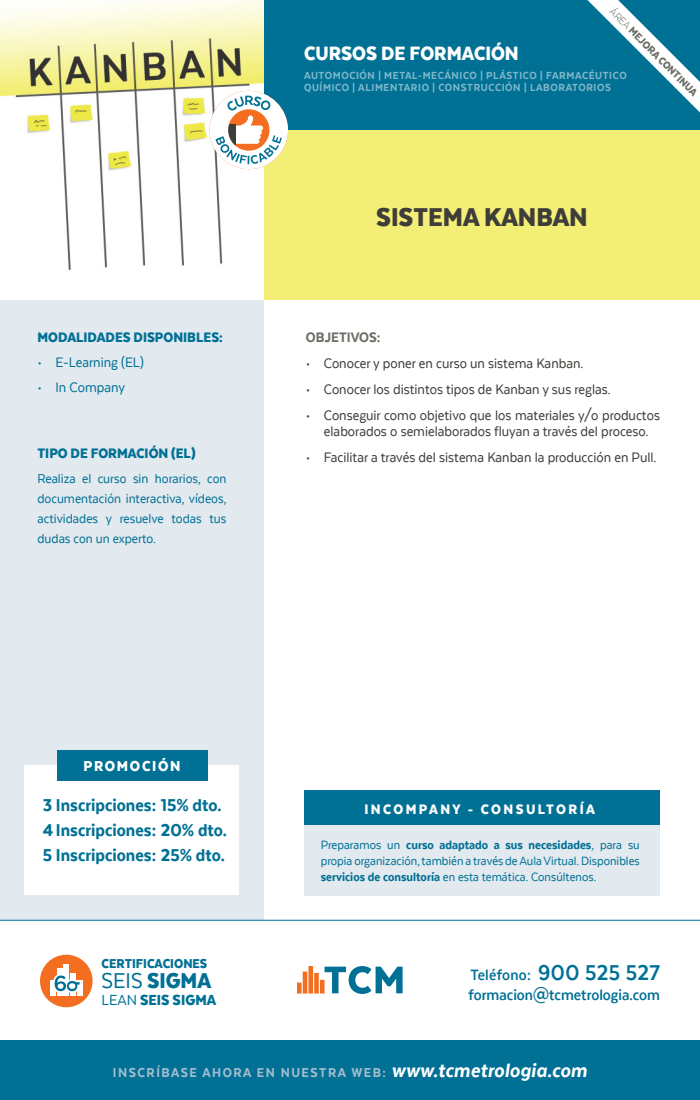
<style>
.page{position:relative;width:700px;height:1100px;background:#fff}
.page>*{position:absolute;margin:0;border:0;box-sizing:border-box;transform-origin:0 0}
.t1{font:900 30px "Texta Narrow";color:#3e3d39}
.t2{font:900 25px "Texta Narrow";color:#007095}
.t3{font:900 22.5px "Texta Narrow";color:#fff}
.t4{font:800 20px "Texta Narrow";color:#007095}
.t5{font:700 17.5px/20px "Texta Narrow";color:#007095}
.t6{font:900 17px "Texta Narrow";color:#007095}
.t7{font:900 16.8px "Texta Narrow";letter-spacing:.1em;color:#fff}
.t8{font:16px/16px "Texta Narrow";color:#3e3d39;text-align:center}
.t9{font:900 16px "Texta Narrow";color:#007095}
.t10{font:16px "Texta Narrow";color:#007095}
.t11{font:900 16px "Texta Narrow";letter-spacing:.15em;color:#fff}
.t12{font:800 16px "Texta Narrow";color:#6d6d65}
.t13{font:15px/20px "Texta Narrow";color:#007095;text-align:justify}
.t14{font:800 15px "Texta Narrow";letter-spacing:.1em;color:#a5bccf}
.t15{font:900 15px "Texta Narrow";color:#007095}
.t16{font:14px/16px "Texta Narrow";color:#007095;text-align:justify}
.t17{font:800 12px/12.5px "Texta Narrow";letter-spacing:.05em;color:#fff}
.t18{font:900 12px "Texta Narrow";color:#6d6d65}
.s1{font-family:"Texta Narrow Alt";font-weight:300}
.s2{font-weight:400}
.s3{font-weight:800}
.s4{font-size:25px}
.s5{font-style:italic;font-size:22.5px;color:#fff}
</style>
<div class="page">
<div style="left:264px;top:126px;width:436px;height:174px;background:#f3ee76"></div>
<div style="left:0;top:1040px;width:700px;height:60px;background:#007095"></div>
<div style="left:264px;top:0;width:436px;height:130px;background:#007095"></div>
<div style="left:0;top:300px;width:264px;height:620px;background:#e2e9ef"></div>
<hr style="left:0;top:920px;width:700px;height:1px;background:#007095">
<svg style="left:587px;top:0;width:113px;height:113px"></svg>
<svg style="left:297px;top:966px;width:106px;height:28px"></svg>
<img style="left:0;top:0;width:264px;height:270px">
<div style="left:40px;top:955px;width:53px;height:52px;background:#f36e21;border-radius:50%"></div>
<div style="left:50px;top:981px;width:5px;height:15px;background:#fff"></div>
<div style="left:77px;top:981px;width:5px;height:15px;background:#fff"></div>
<div style="left:70px;top:973px;width:6px;height:23px;background:#fff"></div>
<div style="left:57px;top:968px;width:5px;height:28px;background:#fff"></div>
<div style="left:64px;top:964px;width:5px;height:32px;background:#fff"></div>
<svg style="left:51px;top:972px;width:32px;height:23px"></svg>
<div style="left:25px;top:765px;width:214px;height:130px;background:#fff"></div>
<div style="left:57px;top:750px;width:150px;height:30px;background:#007095"></div>
<svg style="left:210px;top:91px;width:78px;height:78px"></svg>
<div style="left:305px;top:825px;width:355px;height:71px;background:#e2e9ef"></div>
<div style="left:305px;top:791px;width:355px;height:34px;background:#007095"></div>
<p class="t18" style="left:616px;top:5px;width:121px;rotate:45deg"><span class="s1">ÁREA</span> MEJORA CONTINUA</p>
<p class="t3" style="left:304px;top:42px;width:216px">CURSOS DE FORMACIÓN</p>
<p class="t17" style="left:304px;top:69px;width:324px">AUTOMOCIÓN | METAL-MECÁNICO | PLÁSTICO | FARMACÉUTICO<br>QUÍMICO | ALIMENTARIO | CONSTRUCCIÓN | LABORATORIOS</p>
<p class="t9" style="left:37px;top:329px;width:187px">MODALIDADES DISPONIBLES:</p>
<p class="t10" style="left:38px;top:354px;width:108px">• E-Learning (EL)</p>
<p class="t10" style="left:38px;top:379px;width:89px">• In Company</p>
<p class="t9" style="left:38px;top:445px;width:160px">TIPO DE FORMACIÓN (EL)</p>
<p class="t13" style="left:38px;top:469px;width:191px">Realiza el curso sin horarios, con documentación interactiva, vídeos, actividades y resuelve todas tus dudas con un experto.</p>
<p class="t1" style="left:376px;top:201px;width:213px">SISTEMA KANBAN</p>
<p class="t12" style="left:306px;top:329px;width:76px">OBJETIVOS:</p>
<p class="t8" style="left:306px;top:355px;width:279px">• Conocer y poner en curso un sistema Kanban.</p>
<p class="t8" style="left:306px;top:381px;width:306px">• Conocer los distintos tipos de Kanban y sus reglas.</p>
<p class="t8" style="left:306px;top:407px;width:356px">• Conseguir como objetivo que los materiales y/o productos elaborados o semielaborados fluyan a través del proceso.</p>
<p class="t8" style="left:306px;top:449px;width:352px">• Facilitar a través del sistema Kanban la producción en Pull.</p>
<p class="t7" style="left:83px;top:757px;width:99px">PROMOCIÓN</p>
<p class="t4" style="left:43px;top:795px;width:180px">3 Inscripciones: 15% dto.</p>
<p class="t4" style="left:43px;top:820px;width:186px">4Inscripciones: 20% dto.</p>
<p class="t4" style="left:43px;top:845px;width:184px">5 Inscripciones: 25% dto.</p>
<p class="t15" style="left:102px;top:956px;width:107px">CERTIFICACIONES</p>
<p class="t2" style="left:102px;top:968px;width:111px"><span class="s2">SEIS</span> SIGMA</p>
<p class="t6" style="left:102px;top:991px;width:116px"><span class="s2">LEAN</span> SEIS SIGMA</p>
<p class="t11" style="left:364px;top:801px;width:232px">INCOMPANY - CONSULTORÍA</p>
<p class="t16" style="left:321px;top:836px;width:320px">Preparamos un <span class="s3">curso adaptado a sus necesidades</span>, para su propia organización, también a través de Aula Virtual. Disponibles <span class="s3">servicios de consultoría</span> en esta temática. Consúltenos.</p>
<p class="t5" style="left:469px;top:964px;width:193px">Teléfono: <span class="s4">900 525 527 </span>formacion@tcmetrologia.com</p>
<p class="t14" style="left:113px;top:1064px;width:476px">INSCRÍBASE AHORA EN NUESTRA WEB: <span class="s5">www.tcmetrologia.com</span></p>
</div>
